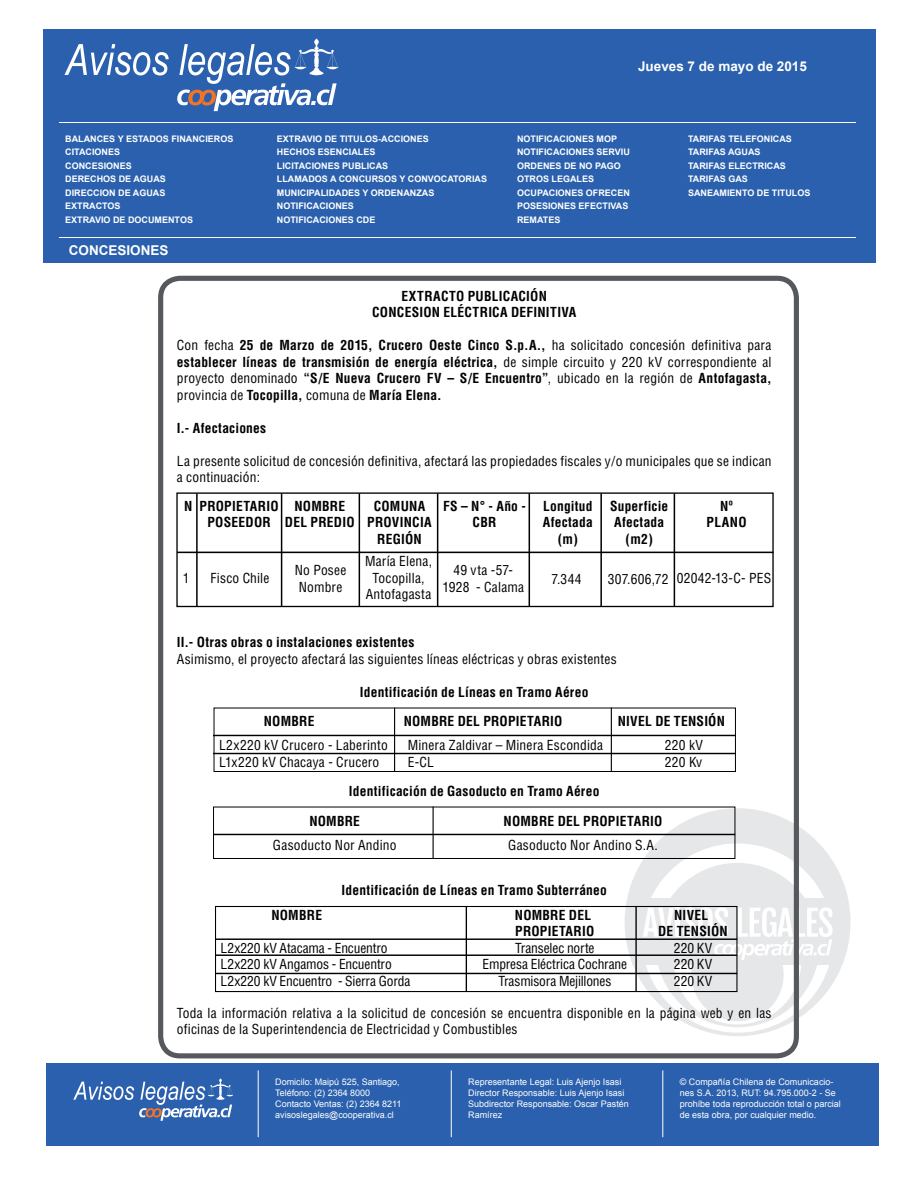
<style>
.page{position:relative;width:918px;height:1188px;background:#fff}
.page>*{position:absolute;margin:0;border:0;box-sizing:border-box;transform-origin:0 0}
.t1{font:700 condensed 13.5px/16.5px "Helvetica";letter-spacing:.015em;color:#000;text-align:center}
.t2{font:condensed 13.5px/16.5px "Helvetica";letter-spacing:.015em;color:#000}
.t3{font:condensed 13.5px "Helvetica";letter-spacing:-.01em;color:#000}
.t4{font:700 13.5px "Arial";color:#fff}
.t5{font:condensed 13.5px "Helvetica";letter-spacing:-.015em;color:#000}
.t6{font:700 9px/13.5px "Arial";color:#fff}
.t7{font:9px/10.8px "Arial";color:#fff}
.s1{font-weight:400}
</style>
<div class="page">
<svg style="left:625px;top:808px;width:226px;height:228px"></svg>
<div style="left:642px;top:843px;width:191px;height:190px;background:#fff;border-radius:50%"></div>
<div style="left:656px;top:863px;width:164px;height:164px;background:#e6e7e9;border-radius:50%"></div>
<div style="left:674px;top:899px;width:127px;height:126px;background:#fff;border-radius:50%"></div>
<div style="left:691px;top:928px;width:93px;height:93px;background:#e6e7e9;border-radius:50%"></div>
<div style="left:632px;top:898px;width:209px;height:66px;background:#e6e7e9"></div>
<svg style="left:643px;top:908px;width:31px;height:29px"></svg>
<hr style="left:676px;top:908px;width:4px;height:29px;background:#fff">
<svg style="left:683px;top:907px;width:150px;height:53px"></svg>
<div style="left:158px;top:276px;width:641px;height:782px;border:5px solid #55585d;border-radius:19px"></div>
<div style="left:43px;top:29px;width:833px;height:234px;background:#2a60ad"></div>
<hr style="left:59px;top:122px;width:797px;height:1px;background:#fff">
<hr style="left:59px;top:237px;width:797px;height:1px;background:#fff">
<svg style="left:64px;top:44px;width:105px;height:31px"></svg>
<svg style="left:177px;top:38px;width:162px;height:73px"></svg>
<div style="left:46px;top:1063px;width:833px;height:82px;background:#2a60ad"></div>
<hr style="left:451px;top:1070px;width:1px;height:67px;background:#fff">
<hr style="left:662px;top:1070px;width:1px;height:67px;background:#fff">
<hr style="left:258px;top:1070px;width:1px;height:67px;background:#fff">
<svg style="left:73px;top:1078px;width:160px;height:43px"></svg>
<div style="left:214px;top:708px;width:522px;height:64px;border:1px solid #000"></div>
<hr style="left:213px;top:735px;width:523px;height:1px;background:#000">
<hr style="left:213px;top:753px;width:523px;height:1px;background:#000">
<hr style="left:394px;top:708px;width:1px;height:63px;background:#000">
<hr style="left:611px;top:708px;width:1px;height:63px;background:#000">
<div style="left:213px;top:807px;width:522px;height:52px;border:1px solid #000"></div>
<hr style="left:214px;top:834px;width:521px;height:1px;background:#000">
<hr style="left:433px;top:807px;width:1px;height:52px;background:#000">
<div style="left:176px;top:492px;width:598px;height:115px;border:1px solid #000"></div>
<hr style="left:177px;top:552px;width:597px;height:1px;background:#000">
<hr style="left:196px;top:493px;width:2px;height:114px;background:#000">
<hr style="left:281px;top:493px;width:1px;height:114px;background:#000">
<hr style="left:359px;top:493px;width:1px;height:114px;background:#000">
<hr style="left:437px;top:493px;width:1px;height:114px;background:#000">
<hr style="left:529px;top:493px;width:1px;height:114px;background:#000">
<hr style="left:674px;top:493px;width:1px;height:114px;background:#000">
<hr style="left:600px;top:493px;width:2px;height:114px;background:#000">
<div style="left:215px;top:906px;width:522px;height:86px;border:1px solid #000"></div>
<hr style="left:216px;top:938px;width:521px;height:2px;background:#000">
<hr style="left:216px;top:954px;width:521px;height:2px;background:#000">
<hr style="left:216px;top:973px;width:521px;height:1px;background:#000">
<hr style="left:466px;top:906px;width:1px;height:86px;background:#000">
<hr style="left:635px;top:906px;width:2px;height:86px;background:#000">
<p class="t4" style="left:638px;top:57px;width:170px">Jueves 7 de mayo de 2015</p>
<p class="t6" style="left:65px;top:132px;width:170px">BALANCES Y ESTADOS FINANCIEROS<br>CITACIONES<br>CONCESIONES<br>DERECHOS DE AGUAS<br>DIRECCION DE AGUAS<br>EXTRACTOS<br>EXTRAVIO DE DOCUMENTOS</p>
<p class="t6" style="left:277px;top:132px;width:212px">EXTRAVIO DE TITULOS-ACCIONES<br>HECHOS ESENCIALES<br>LICITACIONES PUBLICAS<br>LLAMADOS A CONCURSOS Y CONVOCATORIAS<br>MUNICIPALIDADES Y ORDENANZAS<br>NOTIFICACIONES<br>NOTIFICACIONES CDE</p>
<p class="t6" style="left:517px;top:132px;width:114px">NOTIFICACIONES MOP<br>NOTIFICACIONES SERVIU<br>ORDENES DE NO PAGO<br>OTROS LEGALES<br>OCUPACIONES OFRECEN<br>POSESIONES EFECTIVAS<br>REMATES</p>
<p class="t6" style="left:688px;top:132px;width:124px">TARIFAS TELEFONICAS<br>TARIFAS AGUAS<br>TARIFAS ELECTRICAS<br>TARIFAS GAS<br>SANEAMIENTO DE TITULOS</p>
<p class="t4" style="left:69px;top:241px;width:101px">CONCESIONES</p>
<p class="t1" style="left:372px;top:287px;width:206px">EXTRACTO PUBLICACIÓN<br>CONCESION ELÉCTRICA DEFINITIVA</p>
<p class="t1" style="left:177px;top:337px;width:596px;text-align:justify"><span class="s1">Con fecha</span> 25 de Marzo de 2015, Crucero Oeste Cinco S.p.A., <span class="s1">ha solicitado concesión definitiva para </span>establecer líneas de transmisión de energía eléctrica, <span class="s1">de simple circuito y 220 kV correspondiente al proyecto denominado</span> “S/E Nueva Crucero FV – S/E Encuentro”<span class="s1">, ubicado en la región de</span> Antofagasta, <span class="s1">provincia de</span> Tocopilla, <span class="s1">comuna de</span> María Elena.</p>
<p class="t1" style="left:177px;top:419px;width:91px">I.- Afectaciones</p>
<p class="t2" style="left:177px;top:452px;width:596px">La presente solicitud de concesión definitiva, afectará las propiedades fiscales y/o municipales que se indican a continuación:</p>
<p class="t1" style="left:184px;top:498px;width:10px">N</p>
<p class="t1" style="left:200px;top:498px;width:81px">PROPIETARIO<br>POSEEDOR</p>
<p class="t1" style="left:285px;top:498px;width:71px">NOMBRE<br>DEL PREDIO</p>
<p class="t1" style="left:367px;top:498px;width:66px">COMUNA<br>PROVINCIA<br>REGIÓN</p>
<p class="t1" style="left:443px;top:498px;width:84px">FS – N° - Año -<br>CBR</p>
<p class="t1" style="left:543px;top:498px;width:52px">Longitud<br>Afectada (m)</p>
<p class="t1" style="left:610px;top:498px;width:60px">Superficie<br>Afectada (m2)</p>
<p class="t1" style="left:707px;top:498px;width:42px">Nº<br>PLANO</p>
<p class="t2" style="left:183px;top:570px;width:8px">1</p>
<p class="t2" style="left:211px;top:570px;width:60px">Fisco Chile</p>
<p class="t2" style="left:295px;top:562px;width:53px">No Posee<br>Nombre</p>
<p class="t2" style="left:365px;top:553px;width:69px;text-align:center">María Elena,<br>Tocopilla,<br>Antofagasta</p>
<p class="t2" style="left:442px;top:562px;width:83px;text-align:center">49 vta -57-<br>1928 - Calama</p>
<p class="t2" style="left:551px;top:570px;width:32px">7.344</p>
<p class="t2" style="left:608px;top:570px;width:165px">307.606,72 02042-13-C- PES</p>
<p class="t1" style="left:177px;top:634px;width:239px">II.- Otras obras o instalaciones existentes</p>
<p class="t2" style="left:177px;top:650px;width:441px">Asimismo, el proyecto afectará las siguientes líneas eléctricas y obras existentes</p>
<p class="t1" style="left:360px;top:683px;width:230px">Identificación de Líneas en Tramo Aéreo</p>
<p class="t1" style="left:264px;top:713px;width:52px">NOMBRE</p>
<p class="t1" style="left:404px;top:713px;width:160px">NOMBRE DEL PROPIETARIO</p>
<p class="t1" style="left:618px;top:713px;width:109px">NIVEL DE TENSIÓN</p>
<p class="t2" style="left:219px;top:737px;width:170px">L2x220 kV Crucero - Laberinto</p>
<p class="t2" style="left:408px;top:737px;width:197px">Minera Zaldivar – Minera Escondida</p>
<p class="t2" style="left:665px;top:737px;width:40px">220 kV</p>
<p class="t2" style="left:219px;top:754px;width:162px">L1x220 kV Chacaya - Crucero</p>
<p class="t2" style="left:408px;top:754px;width:28px">E-CL</p>
<p class="t2" style="left:665px;top:754px;width:39px">220 Kv</p>
<p class="t1" style="left:349px;top:782px;width:252px">Identificación de Gasoducto en Tramo Aéreo</p>
<p class="t1" style="left:309px;top:812px;width:52px">NOMBRE</p>
<p class="t1" style="left:504px;top:812px;width:160px">NOMBRE DEL PROPIETARIO</p>
<p class="t2" style="left:273px;top:836px;width:125px">Gasoducto Nor Andino</p>
<p class="t2" style="left:508px;top:836px;width:151px">Gasoducto Nor Andino S.A.</p>
<p class="t1" style="left:342px;top:881px;width:267px">Identificación de Líneas en Tramo Subterráneo</p>
<p class="t1" style="left:271px;top:907px;width:52px">NOMBRE</p>
<p class="t1" style="left:515px;top:907px;width:78px">NOMBRE DEL</p>
<p class="t1" style="left:674px;top:907px;width:36px">NIVEL</p>
<p class="t1" style="left:515px;top:923px;width:81px">PROPIETARIO</p>
<p class="t1" style="left:658px;top:923px;width:71px">DE TENSIÓN</p>
<p class="t3" style="left:221px;top:939px;width:169px">L2x220 kV Atacama - Encuentro</p>
<p class="t3" style="left:515px;top:939px;width:81px">Transelec norte</p>
<p class="t2" style="left:674px;top:940px;width:40px">220 KV</p>
<p class="t3" style="left:221px;top:956px;width:173px">L2x220 kV Angamos - Encuentro</p>
<p class="t3" style="left:483px;top:956px;width:146px">Empresa Eléctrica Cochrane</p>
<p class="t2" style="left:674px;top:956px;width:40px">220 KV</p>
<p class="t3" style="left:221px;top:972px;width:191px">L2x220 kV Encuentro - Sierra Gorda</p>
<p class="t5" style="left:498px;top:972px;width:114px">Trasmisora Mejillones</p>
<p class="t2" style="left:674px;top:973px;width:40px">220 KV</p>
<p class="t2" style="left:177px;top:1004px;width:596px">Toda la información relativa a la solicitud de concesión se encuentra disponible en la página web y en las oficinas de la Superintendencia de Electricidad y Combustibles</p>
<p class="t7" style="left:275px;top:1077px;width:128px">Domicilo: Maipú 525, Santiago,<br>Teléfono: (2) 2364 8000<br>Contacto Ventas: (2) 2364 8211 avisoslegales@cooperativa.cl</p>
<p class="t7" style="left:468px;top:1077px;width:162px">Representante Legal: Luis Ajenjo Isasi<br>Director Responsable: Luis Ajenjo Isasi<br>Subdirector Responsable: Oscar Pastén<br>Ramírez</p>
<p class="t7" style="left:680px;top:1077px;width:163px">© Compañía Chilena de Comunicacio&shy;nes S.A. 2013, RUT: 94.795.000-2 - Se prohíbe toda reproducción total o parcial de esta obra, por cualquier medio.</p>
</div>
